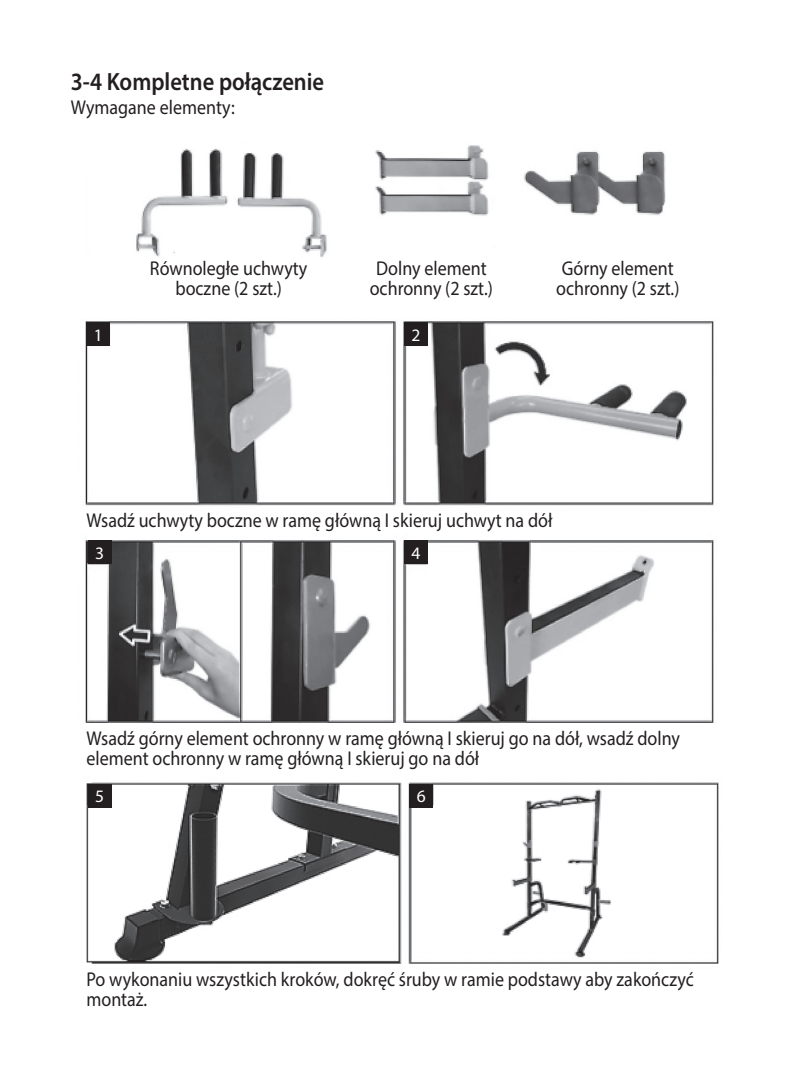
<style>
.page{position:relative;width:808px;height:1078px;background:#fff}
.page>*{position:absolute;margin:0;border:0;box-sizing:border-box;transform-origin:0 0}
.t1{font:600 25px "Myriad Pro";color:#231f20;scale:.9 1}
.t2{font:20px/20px "Myriad Pro";color:#231f20;scale:.9 1}
.t3{font:17.5px "Myriad Pro";color:#fff}
</style>
<div class="page">
<img style="left:85px;top:321px;width:629px;height:185px">
<img style="left:85px;top:540px;width:629px;height:183px">
<img style="left:86px;top:782px;width:633px;height:182px">
<img style="left:136px;top:145px;width:530px;height:112px">
<div style="left:86px;top:322px;width:24px;height:24px;background:#231f20"></div>
<div style="left:404px;top:322px;width:24px;height:24px;background:#231f20"></div>
<div style="left:88px;top:783px;width:24px;height:24px;background:#231f20"></div>
<div style="left:88px;top:540px;width:24px;height:24px;background:#231f20"></div>
<div style="left:409px;top:783px;width:24px;height:24px;background:#231f20"></div>
<div style="left:404px;top:540px;width:24px;height:24px;background:#231f20"></div>
<p class="t1" style="left:71px;top:65px;width:283px">3-4 Kompletne połączenie</p>
<p class="t2" style="left:71px;top:97px;width:184px">Wymagane elementy:</p>
<p class="t2" style="left:150px;top:257px;width:176px;text-align:center">Równoległe uchwyty boczne (2 szt.)</p>
<p class="t2" style="left:370px;top:257px;width:138px;text-align:center">Dolny element ochronny (2 szt.)</p>
<p class="t2" style="left:556px;top:257px;width:139px">Górny element ochronny (2 szt.)</p>
<p class="t3" style="left:94px;top:324px;width:10px">1</p>
<p class="t3" style="left:411px;top:324px;width:10px">2</p>
<p class="t2" style="left:86px;top:509px;width:519px">Wsadź uchwyty boczne w ramę główną I skieruj uchwyt na dół</p>
<p class="t3" style="left:95px;top:542px;width:10px">3</p>
<p class="t3" style="left:411px;top:542px;width:10px">4</p>
<p class="t2" style="left:86px;top:727px;width:661px">Wsadź górny element ochronny w ramę główną I skieruj go na dół, wsadź dolny element ochronny w ramę główną I skieruj go na dół</p>
<p class="t3" style="left:95px;top:785px;width:10px">5</p>
<p class="t3" style="left:417px;top:785px;width:10px">6</p>
<p class="t2" style="left:86px;top:968px;width:676px">Po wykonaniu wszystkich kroków, dokręć śruby w ramie podstawy aby zakończyć montaż.</p>
</div>
